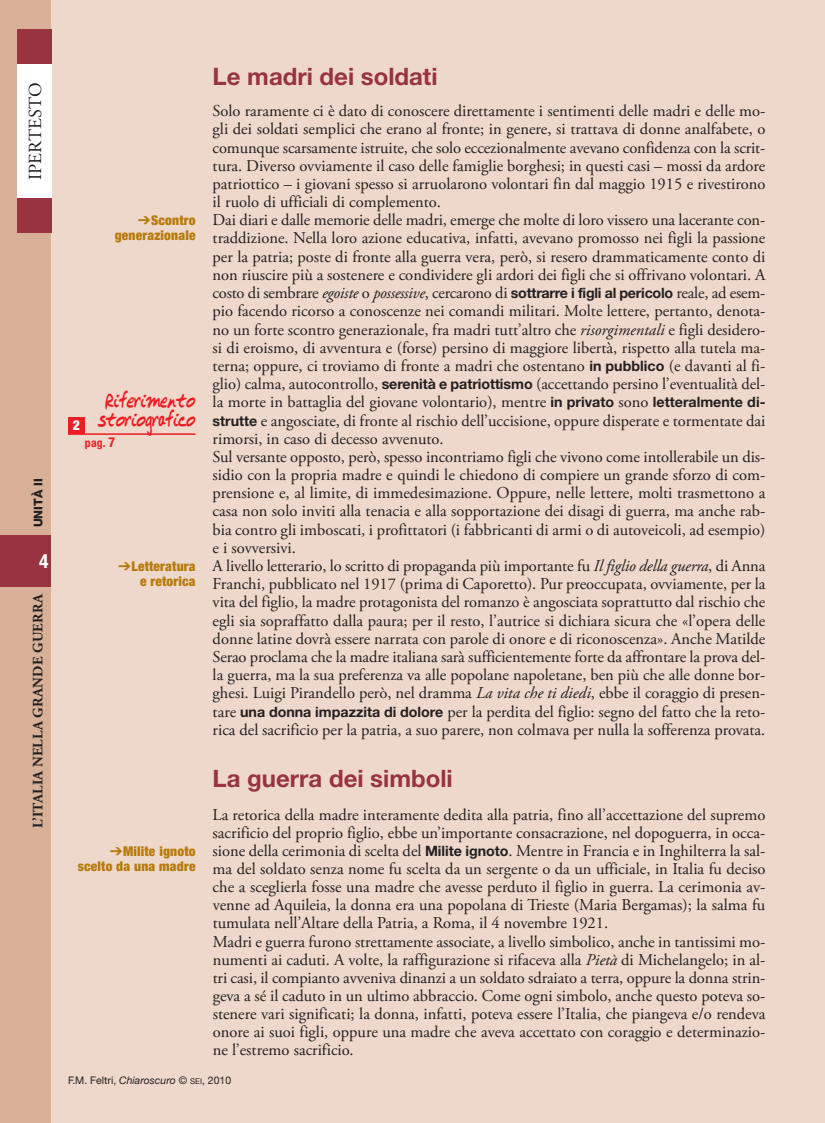
<style>
.page{position:relative;width:825px;height:1123px;background:#fff}
.page>*{position:absolute;margin:0;border:0;box-sizing:border-box;transform-origin:0 0}
.t1{font:700 24px "Helvetica Neue";color:#98333f}
.t2{font:21px/19.5px "Ripley Script";letter-spacing:-.035em;color:#ee1d23;text-align:center;scale:.68 1}
.t3{font:700 condensed 19.5px "Helvetica Neue";color:#fff}
.t4{font:18.45px "Adobe Garamond Pro";letter-spacing:.015em;color:#231f20}
.t5{font:16.5px/18.1px "Adobe Garamond Pro";color:#231f20}
.t6{font:700 14.25px "Adobe Garamond Pro";letter-spacing:.02em;color:#231f20}
.t7{font:900 condensed 13.65px "Helvetica Neue";color:#fff}
.t8{font:900 condensed 13.5px/15px "Helvetica Neue";letter-spacing:.015em;color:#b87b0b;text-align:right}
.t9{font:800 12px "Helvetica Neue";color:#231f20}
.t10{font:700 condensed 11.7px "Helvetica Neue";color:#ee1d23}
.t11{font:10.5px "Helvetica Neue";color:#231f20}
.s1{font-family:"MS Gothic";font-weight:400;font-stretch:normal}
.s2{font-size:13.65px}
.s3{font-style:italic}
.s4{font-family:"Helvetica Neue";font-weight:700;font-size:14.25px}
.s5{font-size:7.8px}
</style>
<div class="page">
<div style="left:51px;top:0;width:774px;height:1123px;background:#edd8cb"></div>
<div style="left:0;top:0;width:51px;height:1123px;background:#d7b097"></div>
<div style="left:17px;top:63px;width:34px;height:135px;background:#fff"></div>
<div style="left:17px;top:30px;width:34px;height:34px;background:#98333f"></div>
<div style="left:17px;top:198px;width:34px;height:34px;background:#98333f"></div>
<div style="left:0;top:536px;width:51px;height:51px;background:#98333f"></div>
<hr style="left:68px;top:433px;width:128px;height:2px;background:#ee1d23">
<div style="left:68px;top:417px;width:17px;height:17px;background:#ee1d23"></div>
<p class="t4" style="left:28px;top:180px;width:99px;rotate:-90deg">IPERTESTO</p>
<p class="t9" style="left:34px;top:527px;width:51px;rotate:-90deg">UNITÀ II</p>
<p class="t3" style="left:39px;top:554px;width:11px">4</p>
<p class="t6" style="left:32px;top:827px;width:235px;rotate:-90deg">L’ITALIA NELLA GRANDE GUERRA</p>
<p class="t8" style="left:115px;top:214px;width:82px"><span class="s1">➔</span>Scontro generazionale</p>
<p class="t2" style="left:97px;top:395px;width:146px">Riferimento storiografico</p>
<p class="t10" style="left:85px;top:438px;width:32px">pag. <span class="s2">7</span></p>
<p class="t7" style="left:73px;top:420px;width:9px">2</p>
<p class="t8" style="left:118px;top:560px;width:79px"><span class="s1">➔</span>Letteratura e retorica</p>
<p class="t8" style="left:78px;top:845px;width:119px"><span class="s1">➔</span>Milite ignoto scelto da una madre</p>
<h1 class="t1" style="left:213px;top:68px;width:226px">Le madri dei soldati</h1>
<p class="t5" style="left:213px;top:103px;width:554px">Solo raramente ci è dato di conoscere direttamente i sentimenti delle madri e delle mo&shy;gli dei soldati semplici che erano al fronte; in genere, si trattava di donne analfabete, o comunque scarsamente istruite, che solo eccezionalmente avevano confidenza con la scrit&shy;tura. Diverso ovviamente il caso delle famiglie borghesi; in questi casi – mossi da ardore patriottico – i giovani spesso si arruolarono volontari fin dal maggio 1915 e rivestirono il ruolo di ufficiali di complemento.<br>Dai diari e dalle memorie delle madri, emerge che molte di loro vissero una lacerante con&shy;traddizione. Nella loro azione educativa, infatti, avevano promosso nei figli la passione per la patria; poste di fronte alla guerra vera, però, si resero drammaticamente conto di non riuscire più a sostenere e condividere gli ardori dei figli che si offrivano volontari. A costo di sembrare <span class="s3">egoiste</span> o <span class="s3">possessive</span>, cercarono di <span class="s4">sottrarre i figli al pericolo</span> reale, ad esem&shy;pio facendo ricorso a conoscenze nei comandi militari. Molte lettere, pertanto, denota&shy;no un forte scontro generazionale, fra madri tutt’altro che <span class="s3">risorgimentali</span> e figli desidero&shy;si di eroismo, di avventura e (forse) persino di maggiore libertà, rispetto alla tutela ma&shy;terna; oppure, ci troviamo di fronte a madri che ostentano <span class="s4">in pubblico</span> (e davanti al fi&shy;glio) calma, autocontrollo, <span class="s4">serenità e patriottismo</span> (accettando persino l’eventualità del&shy;la morte in battaglia del giovane volontario), mentre <span class="s4">in privato</span> sono <span class="s4">letteralmente di&shy;strutte</span> e angosciate, di fronte al rischio dell’uccisione, oppure disperate e tormentate dai rimorsi, in caso di decesso avvenuto.<br>Sul versante opposto, però, spesso incontriamo figli che vivono come intollerabile un dis&shy;sidio con la propria madre e quindi le chiedono di compiere un grande sforzo di com&shy;prensione e, al limite, di immedesimazione. Oppure, nelle lettere, molti trasmettono a casa non solo inviti alla tenacia e alla sopportazione dei disagi di guerra, ma anche rab&shy;bia contro gli imboscati, i profittatori (i fabbricanti di armi o di autoveicoli, ad esempio) e i sovversivi.<br>A livello letterario, lo scritto di propaganda più importante fu <span class="s3">Il figlio della guerra</span>, di Anna Franchi, pubblicato nel 1917 (prima di Caporetto). Pur preoccupata, ovviamente, per la vita del figlio, la madre protagonista del romanzo è angosciata soprattutto dal rischio che egli sia sopraffatto dalla paura; per il resto, l’autrice si dichiara sicura che «l’opera delle donne latine dovrà essere narrata con parole di onore e di riconoscenza». Anche Matilde Serao proclama che la madre italiana sarà sufficientemente forte da affrontare la prova del&shy;la guerra, ma la sua preferenza va alle popolane napoletane, ben più che alle donne bor&shy;ghesi. Luigi Pirandello però, nel dramma <span class="s3">La vita che ti diedi</span>, ebbe il coraggio di presen&shy;tare <span class="s4">una donna impazzita di dolore</span> per la perdita del figlio: segno del fatto che la reto&shy;rica del sacrificio per la patria, a suo parere, non colmava per nulla la sofferenza provata.</p>
<h1 class="t1" style="left:213px;top:770px;width:242px">La guerra dei simboli</h1>
<p class="t5" style="left:213px;top:807px;width:554px">La retorica della madre interamente dedita alla patria, fino all’accettazione del supremo sacrificio del proprio figlio, ebbe un’importante consacrazione, nel dopoguerra, in occa&shy;sione della cerimonia di scelta del <span class="s4">Milite ignoto</span>. Mentre in Francia e in Inghilterra la sal&shy;ma del soldato senza nome fu scelta da un sergente o da un ufficiale, in Italia fu deciso che a sceglierla fosse una madre che avesse perduto il figlio in guerra. La cerimonia av&shy;venne ad Aquileia, la donna era una popolana di Trieste (Maria Bergamas); la salma fu tumulata nell’Altare della Patria, a Roma, il 4 novembre 1921.<br>Madri e guerra furono strettamente associate, a livello simbolico, anche in tantissimi mo&shy;numenti ai caduti. A volte, la raffigurazione si rifaceva alla <span class="s3">Pietà</span> di Michelangelo; in al&shy;tri casi, il compianto avveniva dinanzi a un soldato sdraiato a terra, oppure la donna strin&shy;geva a sé il caduto in un ultimo abbraccio. Come ogni simbolo, anche questo poteva so&shy;stenere vari significati; la donna, infatti, poteva essere l’Italia, che piangeva e/o rendeva onore ai suoi figli, oppure una madre che aveva accettato con coraggio e determinazio&shy;ne l’estremo sacrificio.</p>
<p class="t11" style="left:68px;top:1076px;width:165px">F.M. Feltri, <span class="s3">Chiaroscuro</span> © <span class="s5">SEI</span>, 2010</p>
</div>
